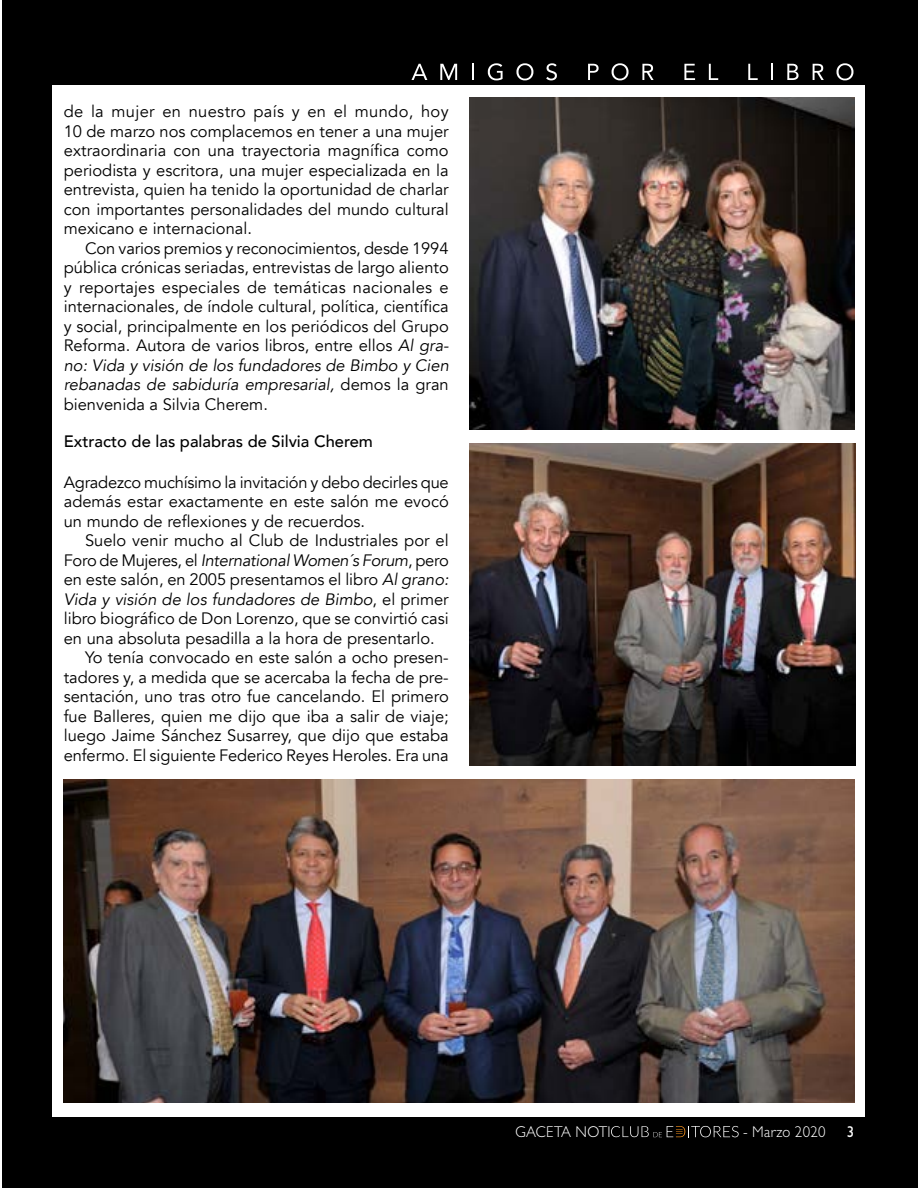
<style>
.page{position:relative;width:918px;height:1188px;background:#fff}
.page>*{position:absolute;margin:0;border:0;box-sizing:border-box;transform-origin:0 0}
.t1{font:16.5px/19.5px "Avenir";color:#000;text-align:justify}
.t2{font:italic 16.5px "Avenir";letter-spacing:-.02em;color:#000}
.t3{font:italic 16.5px "Avenir";color:#000}
.t4{font:500 16.5px "Avenir";color:#000}
.t5{font:300 15.6px "Gill Sans";letter-spacing:.025em;color:#fff;scale:.95 1}
.t6{font:500 15.6px "Gill Sans";color:#fff;scale:.95 1}
.s1{font-style:italic}
.s2{font-style:normal}
</style>
<div class="page">
<div style="left:2px;top:0;width:916px;height:1188px;background:#000"></div>
<div style="left:53px;top:85px;width:812px;height:1032px;background:#fff"></div>
<svg style="left:611px;top:1126px;width:128px;height:11px"></svg>
<svg style="left:412px;top:64px;width:15px;height:16px"></svg>
<svg style="left:440px;top:64px;width:17px;height:16px"></svg>
<svg style="left:472px;top:64px;width:2px;height:16px"></svg>
<svg style="left:488px;top:63px;width:15px;height:17px"></svg>
<svg style="left:516px;top:63px;width:17px;height:17px"></svg>
<svg style="left:546px;top:63px;width:11px;height:17px"></svg>
<svg style="left:588px;top:64px;width:11px;height:16px"></svg>
<svg style="left:612px;top:63px;width:17px;height:17px"></svg>
<svg style="left:642px;top:64px;width:12px;height:16px"></svg>
<svg style="left:684px;top:64px;width:11px;height:16px"></svg>
<svg style="left:709px;top:64px;width:9px;height:16px"></svg>
<svg style="left:748px;top:64px;width:10px;height:16px"></svg>
<svg style="left:771px;top:64px;width:2px;height:16px"></svg>
<svg style="left:787px;top:64px;width:12px;height:16px"></svg>
<svg style="left:813px;top:64px;width:11px;height:16px"></svg>
<svg style="left:836px;top:63px;width:17px;height:17px"></svg>
<img style="left:469px;top:97px;width:385px;height:333px">
<img style="left:469px;top:443px;width:386px;height:323px">
<img style="left:64px;top:779px;width:790px;height:324px">
<p class="t1" style="left:64px;top:102px;width:386px">de la mujer en nuestro país y en el mundo, hoy 10 de marzo nos complacemos en tener a una mujer extraordinaria con una trayectoria magnífica como periodista y escritora, una mujer especializada en la entrevista, quien ha tenido la oportunidad de charlar con importantes personalidades del mundo cultural mexicano e internacional.</p>
<p class="t1" style="left:64px;top:238px;width:387px;text-indent:21px">Con varios premios y reconocimientos, desde 1994 pública crónicas seriadas, entrevistas de largo aliento y reportajes especiales de temáticas nacionales e internacionales, de índole cultural, política, científica y social, principalmente en los periódicos del Grupo Reforma. Autora de varios libros, entre ellos <span class="s1">Al gra&shy;no: Vida y visión de los fundadores de Bimbo y Cien rebanadas de sabiduría empresarial,</span> demos la gran bienvenida a Silvia Cherem.</p>
<p class="t4" style="left:64px;top:427px;width:311px">Extracto de las palabras de Silvia Cherem</p>
<p class="t1" style="left:64px;top:472px;width:387px">Agradezco muchísimo la invitación y debo decirles que además estar exactamente en este salón me evocó un mundo de reflexiones y de recuerdos.</p>
<p class="t1" style="left:85px;top:531px;width:365px">Suelo venir mucho al Club de Industriales por el</p>
<p class="t2" style="left:64px;top:550px;width:387px"><span class="s2">Foro de Mujeres, el</span> International Women´s Forum<span class="s2">, pero</span></p>
<p class="t1" style="left:64px;top:570px;width:387px">en este salón, en 2005 presentamos el libro <span class="s1">Al grano:</span></p>
<p class="t3" style="left:64px;top:589px;width:386px">Vida y visión de los fundadores de Bimbo<span class="s2">, el primer</span></p>
<p class="t1" style="left:64px;top:609px;width:387px">libro biográfico de Don Lorenzo, que se convirtió casi</p>
<p class="t1" style="left:64px;top:628px;width:372px">en una absoluta pesadilla a la hora de presentarlo.</p>
<p class="t1" style="left:85px;top:648px;width:365px">Yo tenía convocado en este salón a ocho presen-</p>
<p class="t1" style="left:64px;top:667px;width:386px">tadores y, a medida que se acercaba la fecha de pre-</p>
<p class="t1" style="left:64px;top:687px;width:387px">sentación, uno tras otro fue cancelando. El primero</p>
<p class="t1" style="left:64px;top:706px;width:387px">fue Balleres, quien me dijo que iba a salir de viaje;</p>
<p class="t1" style="left:64px;top:726px;width:386px">luego Jaime Sánchez Susarrey, que dijo que estaba</p>
<p class="t1" style="left:64px;top:745px;width:387px">enfermo. El siguiente Federico Reyes Heroles. Era una</p>
<p class="t5" style="left:515px;top:1123px;width:102px">GACETA NOTI</p>
<p class="t5" style="left:743px;top:1123px;width:89px">- Marzo 2020</p>
<p class="t6" style="left:847px;top:1123px;width:9px">3</p>
</div>
